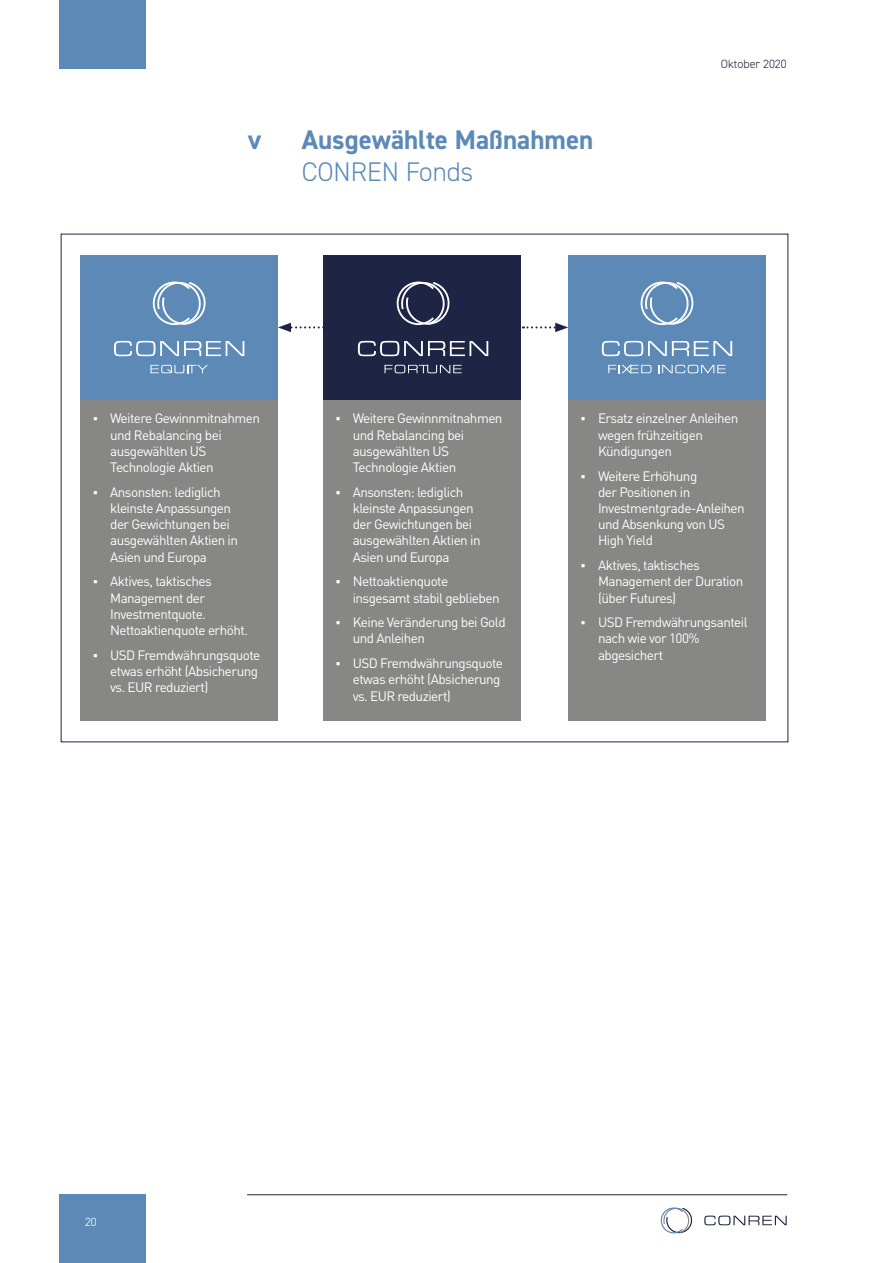
<style>
.page{position:relative;width:893px;height:1263px;background:#fff}
.page>*{position:absolute;margin:0;border:0;box-sizing:border-box;transform-origin:0 0}
.t1{font:700 27px "DIN2014";color:#5c89b5}
.t2{font:300 27px "DIN2014";color:#5c89b5}
.t3{font:13.5px/16.2px "DIN";letter-spacing:-.04em;color:#fff}
.t4{font:300 12px "DIN2014";color:#1d2444}
.t5{font:300 12px "DIN2014";color:#fff}
.s1{font-family:"Calibri"}
</style>
<div class="page">
<div style="left:60px;top:1195px;width:86px;height:68px;background:#5c89b5"></div>
<div style="left:60px;top:0;width:86px;height:68px;background:#5c89b5"></div>
<hr style="left:247px;top:1194px;width:540px;height:1px;background:#1d2444">
<svg style="left:660px;top:1207px;width:33px;height:26px"></svg>
<svg style="left:704px;top:1215px;width:83px;height:10px"></svg>
<div style="left:80px;top:400px;width:198px;height:321px;background:#878786"></div>
<div style="left:323px;top:400px;width:197px;height:321px;background:#878786"></div>
<div style="left:568px;top:400px;width:198px;height:321px;background:#878786"></div>
<div style="left:80px;top:255px;width:198px;height:145px;background:#5c89b5"></div>
<div style="left:323px;top:255px;width:197px;height:145px;background:#1d2444"></div>
<div style="left:568px;top:255px;width:198px;height:145px;background:#5c89b5"></div>
<svg style="left:278px;top:323px;width:45px;height:9px"></svg>
<svg style="left:523px;top:323px;width:45px;height:9px"></svg>
<svg style="left:397px;top:281px;width:53px;height:44px"></svg>
<svg style="left:358px;top:341px;width:130px;height:15px"></svg>
<svg style="left:384px;top:365px;width:78px;height:8px"></svg>
<svg style="left:640px;top:281px;width:54px;height:44px"></svg>
<svg style="left:602px;top:341px;width:130px;height:15px"></svg>
<svg style="left:608px;top:365px;width:44px;height:8px"></svg>
<svg style="left:658px;top:365px;width:68px;height:8px"></svg>
<svg style="left:153px;top:281px;width:53px;height:44px"></svg>
<svg style="left:114px;top:341px;width:130px;height:15px"></svg>
<svg style="left:150px;top:365px;width:58px;height:8px"></svg>
<h1 class="t1" style="left:248px;top:125px;width:15px">v</h1>
<h1 class="t1" style="left:302px;top:125px;width:293px">Ausgewählte Maßnahmen</h1>
<h1 class="t2" style="left:302px;top:158px;width:173px">CONREN Fonds</h1>
<p class="t4" style="left:721px;top:58px;width:67px">Oktober 2020</p>
<p class="t3" style="left:110px;top:411px;width:151px;text-indent:-17px"><span class="s1">▪</span> Weitere Gewinnmitnahmen und Rebalancing bei ausgewählten US<br>Technologie Aktien</p>
<p class="t3" style="left:110px;top:485px;width:129px;text-indent:-17px"><span class="s1">▪</span> Ansonsten: lediglich kleinste Anpassungen der Gewichtungen bei ausgewählten Aktien in<br>Asien und Europa</p>
<p class="t3" style="left:110px;top:574px;width:139px;text-indent:-17px"><span class="s1">▪</span> Aktives, taktisches<br>Management der<br>Investmentquote.<br>Nettoaktienquote erhöht.</p>
<p class="t3" style="left:110px;top:648px;width:152px;text-indent:-17px"><span class="s1">▪</span> USD Fremdwährungsquote etwas erhöht (Absicherung vs. EUR reduziert)</p>
<p class="t3" style="left:353px;top:411px;width:151px;text-indent:-17px"><span class="s1">▪</span> Weitere Gewinnmitnahmen und Rebalancing bei ausgewählten US<br>Technologie Aktien</p>
<p class="t3" style="left:353px;top:485px;width:129px;text-indent:-17px"><span class="s1">▪</span> Ansonsten: lediglich kleinste Anpassungen der Gewichtungen bei ausgewählten Aktien in<br>Asien und Europa</p>
<p class="t3" style="left:353px;top:574px;width:148px;text-indent:-17px"><span class="s1">▪</span> Nettoaktienquote insgesamt stabil geblieben</p>
<p class="t3" style="left:353px;top:615px;width:154px;text-indent:-17px"><span class="s1">▪</span> Keine Veränderung bei Gold und Anleihen</p>
<p class="t3" style="left:353px;top:656px;width:152px;text-indent:-17px"><span class="s1">▪</span> USD Fremdwährungsquote etwas erhöht (Absicherung vs. EUR reduziert)</p>
<p class="t3" style="left:598px;top:411px;width:142px;text-indent:-17px"><span class="s1">▪</span> Ersatz einzelner Anleihen wegen frühzeitigen<br>Kündigungen</p>
<p class="t3" style="left:598px;top:469px;width:148px;text-indent:-17px"><span class="s1">▪</span> Weitere Erhöhung<br>der Positionen in<br>Investmentgrade-Anleihen und Absenkung von US<br>High Yield</p>
<p class="t3" style="left:598px;top:558px;width:147px;text-indent:-17px"><span class="s1">▪</span> Aktives, taktisches<br>Management der Duration (über Futures)</p>
<p class="t3" style="left:598px;top:615px;width:151px;text-indent:-17px"><span class="s1">▪</span> USD Fremdwährungsanteil nach wie vor 100% abgesichert</p>
<p class="t5" style="left:85px;top:1215px;width:13px">20</p>
</div>
